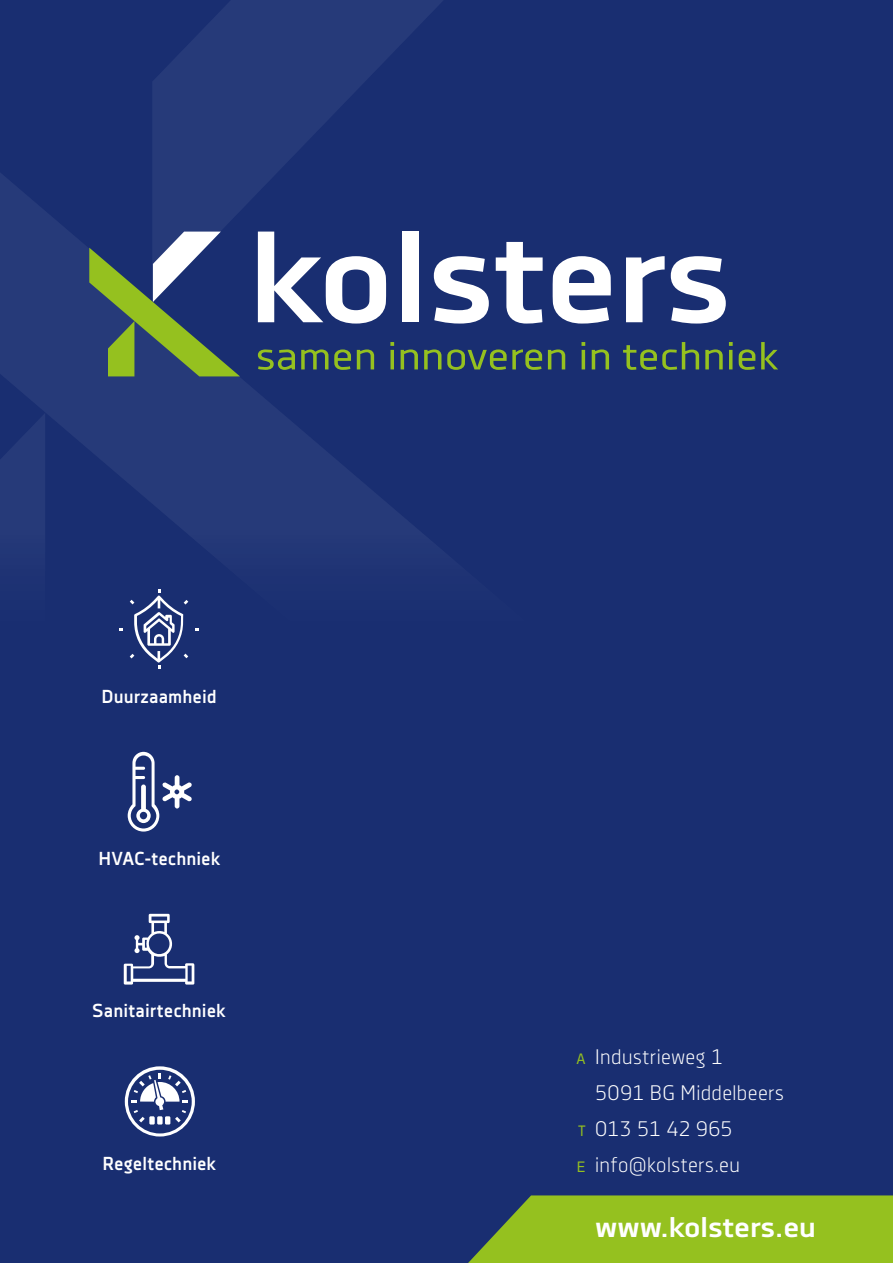
<style>
.page{position:relative;width:893px;height:1263px;background:#192e71}
.page>*{position:absolute;margin:0;border:0;box-sizing:border-box;transform-origin:0 0}
.t1{font:700 28.5px "Decima Nova Pro";letter-spacing:-.02em;color:#fff;scale:1.15 1}
.t2{font:21px/36px "Decima Nova Pro Lt";letter-spacing:.02em;color:#fff}
.t3{font:700 18.75px "Decima Nova Pro";color:#fff}
.t4{font:15px "Decima Nova Pro";color:#95c11f}
</style>
<div class="page">
<svg style="left:468px;top:1195px;width:425px;height:68px;background:#8bb525"></svg>
<svg style="left:0;top:0;width:643px;height:657px"></svg>
<svg style="left:258px;top:232px;width:128px;height:92px"></svg>
<div style="left:402px;top:232px;width:17px;height:90px;background:#fff"></div>
<svg style="left:434px;top:256px;width:55px;height:68px"></svg>
<svg style="left:496px;top:242px;width:47px;height:82px"></svg>
<svg style="left:552px;top:256px;width:59px;height:68px"></svg>
<svg style="left:626px;top:256px;width:39px;height:66px"></svg>
<svg style="left:671px;top:256px;width:55px;height:68px"></svg>
<svg style="left:89px;top:232px;width:151px;height:144px"></svg>
<svg style="left:258px;top:349px;width:37px;height:21px"></svg>
<svg style="left:301px;top:349px;width:27px;height:20px"></svg>
<svg style="left:334px;top:349px;width:17px;height:21px"></svg>
<svg style="left:357px;top:349px;width:17px;height:20px"></svg>
<svg style="left:390px;top:350px;width:4px;height:19px"></svg>
<svg style="left:390px;top:342px;width:4px;height:4px"></svg>
<svg style="left:401px;top:349px;width:17px;height:20px"></svg>
<svg style="left:424px;top:349px;width:17px;height:20px"></svg>
<svg style="left:447px;top:349px;width:95px;height:21px"></svg>
<svg style="left:548px;top:349px;width:17px;height:20px"></svg>
<hr style="left:582px;top:350px;width:3px;height:19px;background:#95c11f">
<svg style="left:581px;top:342px;width:4px;height:4px"></svg>
<svg style="left:592px;top:349px;width:17px;height:20px"></svg>
<svg style="left:623px;top:342px;width:76px;height:28px"></svg>
<svg style="left:705px;top:349px;width:18px;height:20px"></svg>
<hr style="left:729px;top:350px;width:3px;height:19px;background:#95c11f">
<svg style="left:729px;top:342px;width:4px;height:4px"></svg>
<svg style="left:739px;top:349px;width:16px;height:21px"></svg>
<svg style="left:761px;top:342px;width:17px;height:27px"></svg>
<svg style="left:130px;top:589px;width:58px;height:80px"></svg>
<svg style="left:128px;top:752px;width:64px;height:79px"></svg>
<svg style="left:124px;top:914px;width:70px;height:70px"></svg>
<svg style="left:125px;top:1066px;width:70px;height:70px"></svg>
<div style="left:149px;top:1116px;width:6px;height:8px;background:#fff"></div>
<div style="left:157px;top:1116px;width:6px;height:8px;background:#fff"></div>
<div style="left:165px;top:1116px;width:5px;height:8px;background:#fff"></div>
<p class="t3" style="left:101px;top:685px;width:117px">Duurzaamheid</p>
<p class="t3" style="left:99px;top:848px;width:123px">HVAC-techniek</p>
<p class="t3" style="left:92px;top:1000px;width:135px">Sanitairtechniek</p>
<p class="t3" style="left:103px;top:1152px;width:115px">Regeltechniek</p>
<p class="t4" style="left:576px;top:1050px;width:11px">A</p>
<p class="t4" style="left:578px;top:1122px;width:9px">T</p>
<p class="t4" style="left:577px;top:1158px;width:10px">E</p>
<p class="t2" style="left:595px;top:1038px;width:190px">Industrieweg 1<br>5091 BG Middelbeers<br>013 51 42 965 info@kolsters.eu</p>
<h1 class="t1" style="left:595px;top:1210px;width:194px">www.kolsters.eu</h1>
</div>
